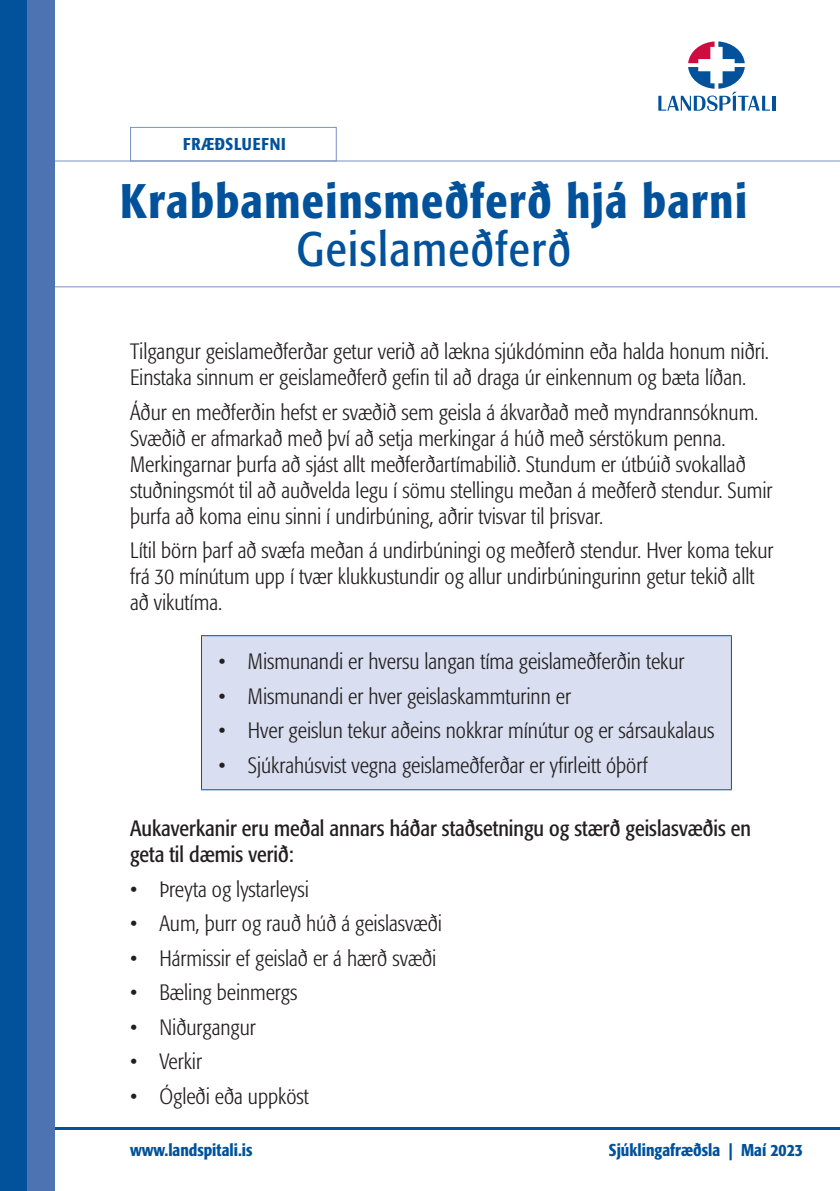
<style>
.page{position:relative;width:840px;height:1191px;background:#fff}
.page>*{position:absolute;margin:0;border:0;box-sizing:border-box;transform-origin:0 0}
.Fyrirsagnir_Bold{font:500 condensed 48px "Formata";letter-spacing:.03em;color:#01529b}
.Fyrirsagnir_Bold-2{font:condensed 48px "Formata";letter-spacing:.03em;color:#01529b}
.Bullets_meginmál_for{font:300 condensed 22px/26px "Formata";color:#231f20}
.Bullets_meginmál_for-2{font:condensed 22px/26px "Formata";color:#231f20}
.Meginmál_formata_lig{font:500 condensed 17px "Formata";color:#01529b}
.Meginmál_formata_lig-2{font:500 condensed 17px "Formata";letter-spacing:.05em;color:#01529b}
</style>
<div class="page">
<div style="left:201px;top:635px;width:530px;height:154px;background:#d9dff0"></div>
<hr style="left:201px;top:635px;width:530px;height:1px;background:#0156a3">
<hr style="left:201px;top:636px;width:1px;height:153px;background:#0156a3">
<hr style="left:730px;top:636px;width:1px;height:153px;background:#0156a3">
<hr style="left:201px;top:789px;width:530px;height:1px;background:#0156a3">
<hr style="left:52px;top:1126px;width:787px;height:3px;background:#01529b">
<div style="left:130px;top:127px;width:206px;height:34px;border:1px solid #7b91c4"></div>
<hr style="left:0;top:160px;width:839px;height:1px;background:#7b91c4">
<hr style="left:0;top:286px;width:839px;height:1px;background:#7b91c4">
<div style="left:0;top:0;width:27px;height:1191px;background:#01529b"></div>
<div style="left:27px;top:0;width:27px;height:1191px;background:#4e73b2"></div>
<hr style="left:771px;top:96px;width:3px;height:15px;background:#01529b">
<svg style="left:658px;top:41px;width:111px;height:70px"></svg>
<p class="Meginmál_formata_lig-2" style="left:183px;top:133px;width:104px">FRÆÐSLUEFNI</p>
<p class="Fyrirsagnir_Bold" style="left:120px;top:172px;width:628px">Krabbameinsmeðferð hjá barni</p>
<p class="Fyrirsagnir_Bold-2" style="left:296px;top:221px;width:276px">Geislameðferð</p>
<p class="Bullets_meginmál_for" style="left:130px;top:339px;width:640px">Tilgangur geislameðferðar getur verið að lækna sjúkdóminn eða halda honum niðri.<br>Einstaka sinnum er geislameðferð gefin til að draga úr einkennum og bæta líðan.</p>
<p class="Bullets_meginmál_for" style="left:130px;top:399px;width:643px">Áður en meðferðin hefst er svæðið sem geisla á ákvarðað með myndrannsóknum.<br>Svæðið er afmarkað með því að setja merkingar á húð með sérstökum penna.<br>Merkingarnar þurfa að sjást allt meðferðartímabilið. Stundum er útbúið svokallað stuðningsmót til að auðvelda legu í sömu stellingu meðan á meðferð stendur. Sumir þurfa að koma einu sinni í undirbúning, aðrir tvisvar til þrisvar.</p>
<p class="Bullets_meginmál_for" style="left:130px;top:538px;width:644px">Lítil börn þarf að svæfa meðan á undirbúningi og meðferð stendur. Hver koma tekur frá 30 mínútum upp í tvær klukkustundir og allur undirbúningurinn getur tekið allt að vikutíma.</p>
<p class="Bullets_meginmál_for" style="left:218px;top:649px;width:467px">• Mismunandi er hversu langan tíma geislameðferðin tekur</p>
<p class="Bullets_meginmál_for" style="left:218px;top:683px;width:354px">• Mismunandi er hver geislaskammturinn er</p>
<p class="Bullets_meginmál_for" style="left:218px;top:718px;width:497px">• Hver geislun tekur aðeins nokkrar mínútur og er sársaukalaus</p>
<p class="Bullets_meginmál_for" style="left:218px;top:752px;width:430px">• Sjúkrahúsvist vegna geislameðferðar er yfirleitt óþörf</p>
<p class="Bullets_meginmál_for-2" style="left:130px;top:815px;width:622px">Aukaverkanir eru meðal annars háðar staðsetningu og stærð geislasvæðis en geta til dæmis verið:</p>
<p class="Bullets_meginmál_for" style="left:130px;top:876px;width:180px">• Þreyta og lystarleysi</p>
<p class="Bullets_meginmál_for" style="left:130px;top:910px;width:313px">• Aum, þurr og rauð húð á geislasvæði</p>
<p class="Bullets_meginmál_for" style="left:130px;top:945px;width:308px">• Hármissir ef geislað er á hærð svæði</p>
<p class="Bullets_meginmál_for" style="left:130px;top:979px;width:169px">• Bæling beinmergs</p>
<p class="Bullets_meginmál_for" style="left:130px;top:1014px;width:127px">• Niðurgangur</p>
<p class="Bullets_meginmál_for" style="left:130px;top:1048px;width:73px">• Verkir</p>
<p class="Bullets_meginmál_for" style="left:130px;top:1083px;width:180px">• Ógleði eða uppköst</p>
<p class="Meginmál_formata_lig" style="left:130px;top:1140px;width:124px">www.landspitali.is</p>
<p class="Meginmál_formata_lig" style="left:608px;top:1140px;width:195px">Sjúklingafræðsla | Maí 2023</p>
</div>
